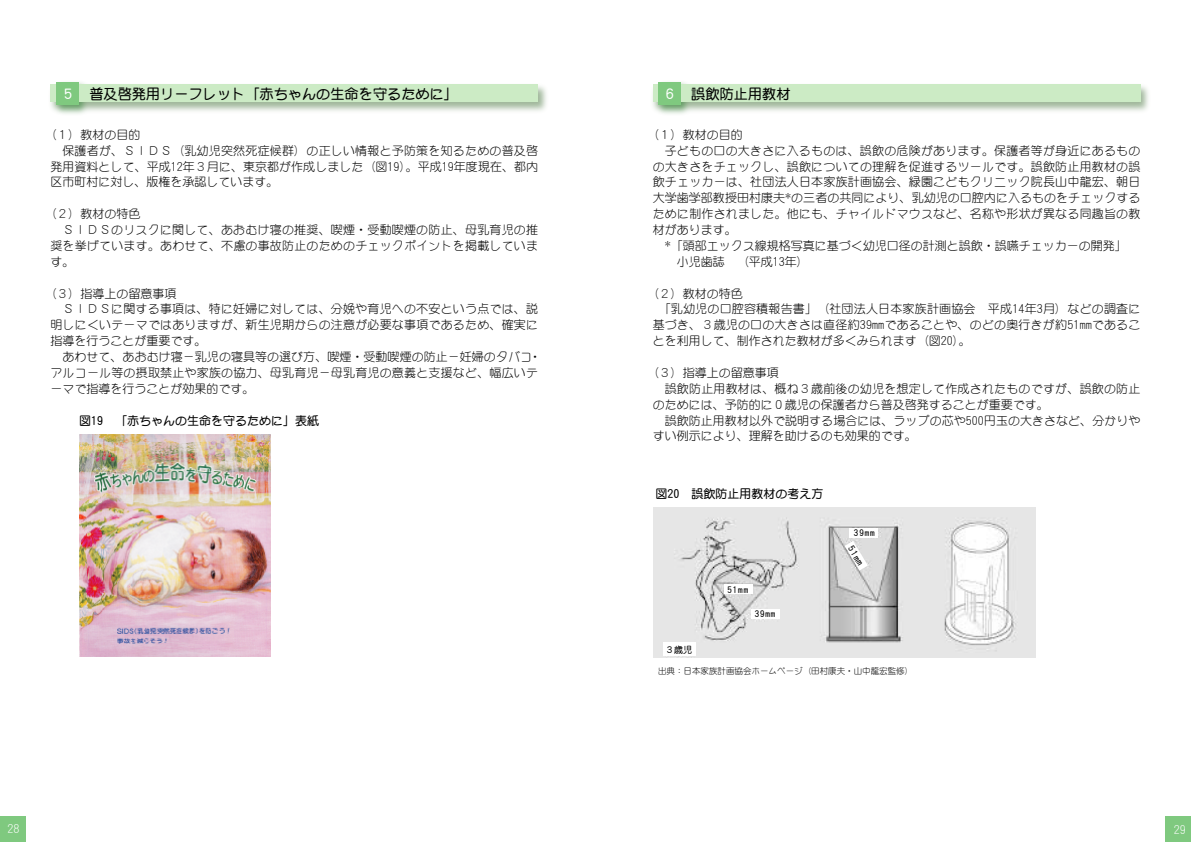
<style>
.page{position:relative;width:1191px;height:842px;background:#fff}
.page>*{position:absolute;margin:0;border:0;box-sizing:border-box;transform-origin:0 0}
.t1{font:14.2px "DF Maru Gothic Std W7";color:#000}
.t2{font:12px "DF Maru Gothic Std W3";letter-spacing:.015em;color:#000}
.t3{font:12px "DF Maru Gothic Std W7";color:#000}
.t4{font:12px "DF Maru Gothic Std W3";color:#fff}
.t5{font:9px "DF Maru Gothic Std W7";letter-spacing:.1em;color:#000}
.t6{font:8.5px "DF Maru Gothic Std W3";color:#000}
.s1{color:#fff}
</style>
<div class="page">
<div style="left:0;top:816px;width:25px;height:26px;background:#7fc97f"></div>
<div style="left:1165px;top:816px;width:26px;height:26px;background:#7fc97f"></div>
<img style="left:653px;top:82px;width:496px;height:32px">
<div style="left:652px;top:85px;width:488px;height:17px;background:#ccebc5"></div>
<div style="left:658px;top:82px;width:23px;height:23px;background:#7fc97f"></div>
<img style="left:50px;top:82px;width:497px;height:32px">
<div style="left:50px;top:85px;width:488px;height:17px;background:#ccebc5"></div>
<div style="left:56px;top:82px;width:23px;height:23px;background:#7fc97f"></div>
<img style="left:79px;top:434px;width:192px;height:223px">
<img style="left:654px;top:507px;width:381px;height:150px">
<div style="left:750px;top:609px;width:29px;height:10px;background:#fff"></div>
<div style="left:663px;top:642px;width:32px;height:14px;background:#fff"></div>
<div style="left:849px;top:528px;width:28px;height:10px;background:#fff"></div>
<div style="left:724px;top:584px;width:28px;height:10px;background:#fff"></div>
<svg style="left:844px;top:541px;width:24px;height:29px"></svg>
<p class="t1" style="left:61px;top:86px;width:398px"><span class="s1">５</span> 普及啓発用リーフレット「赤ちゃんの生命を守るために」</p>
<p class="t2" style="left:44px;top:128px;width:97px">（１）教材の目的</p>
<p class="t2" style="left:62px;top:144px;width:477px">保護者が、ＳＩＤＳ（乳幼児突然死症候群）の正しい情報と予防策を知るための普及啓</p>
<p class="t2" style="left:50px;top:160px;width:489px">発用資料として、平成12年３月に、東京都が作成しました（図19）。平成19年度現在、都内</p>
<p class="t2" style="left:50px;top:176px;width:229px">区市町村に対し、版権を承認しています。</p>
<p class="t2" style="left:44px;top:207px;width:97px">（２）教材の特色</p>
<p class="t2" style="left:62px;top:223px;width:477px">ＳＩＤＳのリスクに関して、あおむけ寝の推奨、喫煙・受動喫煙の防止、母乳育児の推</p>
<p class="t2" style="left:50px;top:239px;width:489px">奨を挙げています。あわせて、不慮の事故防止のためのチェックポイントを掲載していま</p>
<p class="t2" style="left:50px;top:255px;width:25px">す。</p>
<p class="t2" style="left:44px;top:287px;width:133px">（３）指導上の留意事項</p>
<p class="t2" style="left:62px;top:303px;width:477px">ＳＩＤＳに関する事項は、特に妊婦に対しては、分娩や育児への不安という点では、説</p>
<p class="t2" style="left:50px;top:319px;width:489px">明しにくいテーマではありますが、新生児期からの注意が必要な事項であるため、確実に</p>
<p class="t2" style="left:50px;top:334px;width:157px">指導を行うことが重要です。</p>
<p class="t2" style="left:62px;top:350px;width:480px">あわせて、あおむけ寝－乳児の寝具等の選び方、喫煙・受動喫煙の防止－妊婦のタバコ・</p>
<p class="t2" style="left:50px;top:366px;width:489px">アルコール等の摂取禁止や家族の協力、母乳育児－母乳育児の意義と支援など、幅広いテ</p>
<p class="t2" style="left:50px;top:382px;width:205px">ーマで指導を行うことが効果的です。</p>
<p class="t3" style="left:79px;top:414px;width:241px">図19 「赤ちゃんの生命を守るために」表紙</p>
<p class="t1" style="left:663px;top:86px;width:129px"><span class="s1">６</span> 誤飲防止用教材</p>
<p class="t2" style="left:646px;top:128px;width:97px">（１）教材の目的</p>
<p class="t2" style="left:664px;top:144px;width:477px">子どもの口の大きさに入るものは、誤飲の危険があります。保護者等が身近にあるもの</p>
<p class="t2" style="left:652px;top:160px;width:489px">の大きさをチェックし、誤飲についての理解を促進するツールです。誤飲防止用教材の誤</p>
<p class="t2" style="left:652px;top:176px;width:489px">飲チェッカーは、社団法人日本家族計画協会、緑園こどもクリニック院長山中龍宏、朝日</p>
<p class="t2" style="left:652px;top:192px;width:489px">大学歯学部教授田村康夫*の三者の共同により、乳幼児の口腔内に入るものをチェックする</p>
<p class="t2" style="left:652px;top:207px;width:489px">ために制作されました。他にも、チャイルドマウスなど、名称や形状が異なる同趣旨の教</p>
<p class="t2" style="left:652px;top:223px;width:85px">材があります。</p>
<p class="t2" style="left:664px;top:239px;width:463px">*「頭部エックス線規格写真に基づく幼児口径の計測と誤飲・誤嚥チェッカーの開発」</p>
<p class="t2" style="left:676px;top:255px;width:133px">小児歯誌 （平成13年）</p>
<p class="t2" style="left:646px;top:287px;width:97px">（２）教材の特色</p>
<p class="t2" style="left:658px;top:303px;width:483px">「乳幼児の口腔容積報告書」（社団法人日本家族計画協会 平成14年3月）などの調査に</p>
<p class="t2" style="left:652px;top:319px;width:489px">基づき、３歳児の口の大きさは直径約39㎜であることや、のどの奥行きが約51㎜であるこ</p>
<p class="t2" style="left:652px;top:334px;width:319px">とを利用して、制作された教材が多くみられます（図20）。</p>
<p class="t2" style="left:646px;top:366px;width:133px">（３）指導上の留意事項</p>
<p class="t2" style="left:664px;top:382px;width:477px">誤飲防止用教材は、概ね３歳前後の幼児を想定して作成されたものですが、誤飲の防止</p>
<p class="t2" style="left:652px;top:398px;width:397px">のためには、予防的に０歳児の保護者から普及啓発することが重要です。</p>
<p class="t2" style="left:664px;top:414px;width:477px">誤飲防止用教材以外で説明する場合には、ラップの芯や500円玉の大きさなど、分かりや</p>
<p class="t2" style="left:652px;top:430px;width:265px">すい例示により、理解を助けるのも効果的です。</p>
<p class="t3" style="left:655px;top:487px;width:169px">図20 誤飲防止用教材の考え方</p>
<p class="t5" style="left:727px;top:585px;width:22px">51mm</p>
<p class="t5" style="left:665px;top:645px;width:28px">３歳児</p>
<p class="t5" style="left:754px;top:609px;width:22px">39mm</p>
<p class="t5" style="left:854px;top:528px;width:22px">39mm</p>
<p class="t5" style="left:854px;top:544px;width:22px;rotate:59deg">51mm</p>
<p class="t6" style="left:658px;top:667px;width:257px">出典：日本家族計画協会ホームページ（田村康夫・山中龍宏監修）</p>
<p class="t4" style="left:7px;top:823px;width:14px">28</p>
<p class="t4" style="left:1173px;top:823px;width:13px">29</p>
</div>
